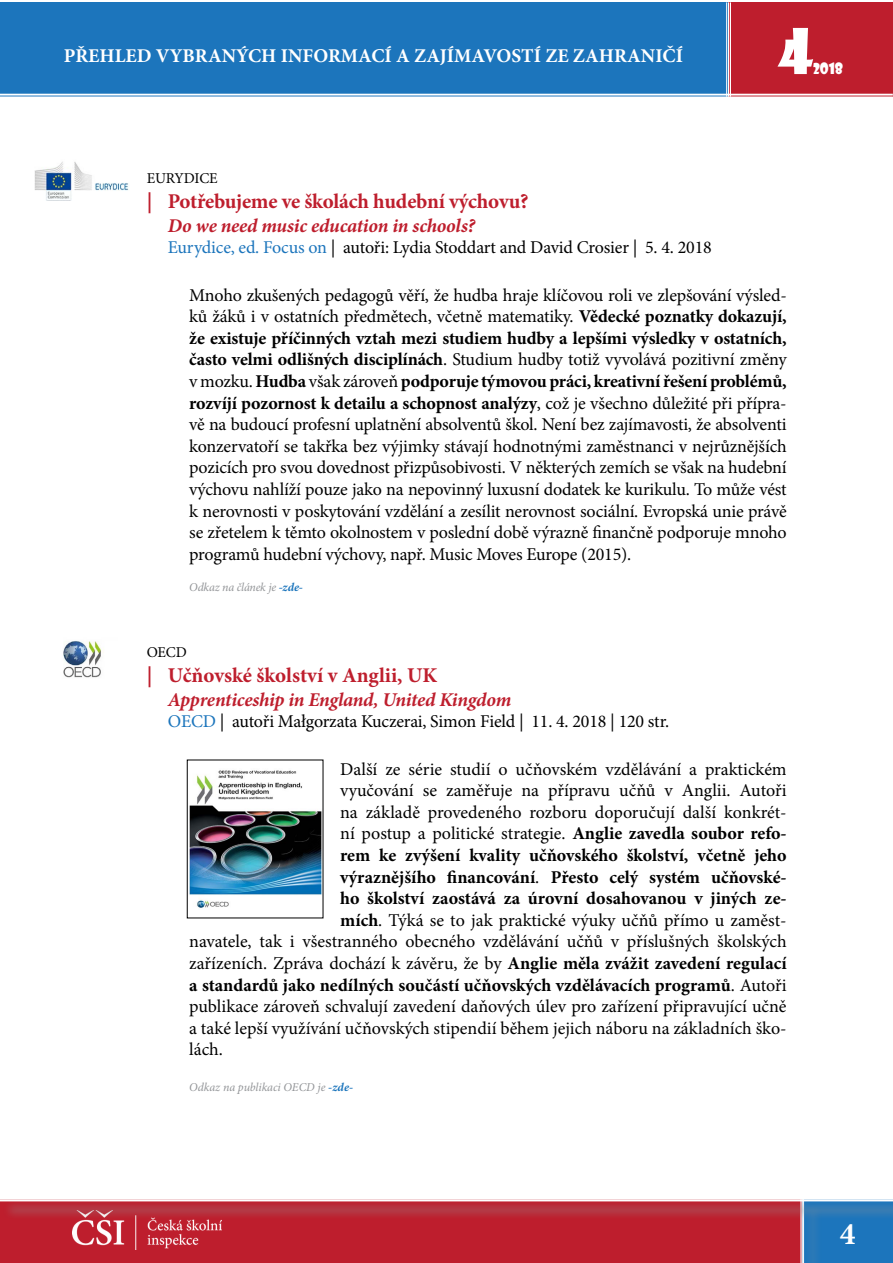
<style>
.page{position:relative;width:893px;height:1263px;background:#fff}
.page>*{position:absolute;margin:0;border:0;box-sizing:border-box;transform-origin:0 0}
.t1{font:61.5px "Showcard Gothic";color:#fff}
.t2{font:700 31.5px "Minion Pro";color:#fff}
.t3{font:700 21px "Minion Pro";letter-spacing:-.01em;color:#be1e2d}
.t4{font:italic 700 19.5px "Minion Pro";letter-spacing:-.015em;color:#be1e2d}
.t5{font:700 19.5px "Minion Pro";color:#fff}
.t6{font:18px/21.6px "Minion Pro";letter-spacing:-.005em;color:#000;text-align:justify}
.t7{font:700 18px "Minion Pro";color:#000}
.t8{font:15px "Minion Pro";letter-spacing:-.01em;color:#000}
.t9{font:15px "Showcard Gothic";color:#fff}
.t10{font:italic 12px "Minion Pro";letter-spacing:-.01em;color:#939598}
.s1{color:#1c75bc}
.s2{font-weight:700}
.s3{font-weight:700;color:#1c75bc}
.s4{font-weight:400}
</style>
<div class="page">
<div style="left:0;top:2px;width:729px;height:95px;background:#1c75bc"></div>
<div style="left:0;top:1199px;width:802px;height:64px;background:#be1e2d"></div>
<div style="left:802px;top:1199px;width:91px;height:64px;background:#1c75bc"></div>
<img style="left:72px;top:1220px;width:149px;height:29px">
<div style="left:803px;top:1202px;width:19px;height:61px;background:#2577b9"></div>
<hr style="left:803px;top:1199px;width:1px;height:64px;background:#fff">
<hr style="left:802px;top:1199px;width:1px;height:64px;background:#fff">
<hr style="left:801px;top:1199px;width:1px;height:64px;background:#fff">
<div style="left:3px;top:1199px;width:890px;height:21px;background:#939598;opacity:.75"></div>
<hr style="left:0;top:1199px;width:893px;height:2px;background:#fff">
<div style="left:729px;top:2px;width:164px;height:95px;background:#be1e2d"></div>
<hr style="left:892px;top:2px;width:1px;height:95px;background:#1c75bc">
<hr style="left:730px;top:2px;width:1px;height:95px;background:#fff">
<hr style="left:728px;top:2px;width:1px;height:95px;background:#fff">
<hr style="left:726px;top:2px;width:1px;height:95px;background:#fff">
<hr style="left:0;top:94px;width:893px;height:1px;background:#fff">
<hr style="left:0;top:96px;width:893px;height:1px;background:#fff">
<img style="left:34px;top:161px;width:95px;height:39px">
<img style="left:63px;top:641px;width:41px;height:37px">
<img style="left:189px;top:770px;width:132px;height:138px">
<p class="t5" style="left:64px;top:42px;width:621px">PŘEHLED VYBRANÝCH INFORMACÍ A ZAJÍMAVOSTÍ ZE ZAHRANIČÍ</p>
<h1 class="t1" style="left:778px;top:10px;width:36px">4</h1>
<p class="t9" style="left:813px;top:59px;width:32px">2018</p>
<p class="t8" style="left:147px;top:168px;width:72px">EURYDICE</p>
<p class="t3" style="left:147px;top:187px;width:383px">| Potřebujeme ve školách hudební výchovu?</p>
<p class="t4" style="left:168px;top:212px;width:309px">Do we need music education in schools?</p>
<p class="t6" style="left:168px;top:237px;width:545px"><span class="s1">Eurydice, ed. Focus on</span> | autoři: Lydia Stoddart and David Crosier | 5. 4. 2018</p>
<p class="t6" style="left:189px;top:284px;width:599px">Mnoho zkušených pedagogů věří, že hudba hraje klíčovou roli ve zlepšování výsled&shy;ků žáků i v ostatních předmětech, včetně matematiky. <span class="s2">Vědecké poznatky dokazují, že existuje příčinných vztah mezi studiem hudby a lepšími výsledky v ostatních, často velmi odlišných disciplínách</span>. Studium hudby totiž vyvolává pozitivní změny v mozku. <span class="s2">Hudba</span> však zároveň <span class="s2">podporuje týmovou práci, kreativní řešení problémů, rozvíjí pozornost k detailu a schopnost analýzy</span>, což je všechno důležité při přípra&shy;vě na budoucí profesní uplatnění absolventů škol. Není bez zajímavosti, že absolventi konzervatoří se takřka bez výjimky stávají hodnotnými zaměstnanci v nejrůznějších pozicích pro svou dovednost přizpůsobivosti. V některých zemích se však na hudební výchovu nahlíží pouze jako na nepovinný luxusní dodatek ke kurikulu. To může vést k nerovnosti v poskytování vzdělání a zesílit nerovnost sociální. Evropská unie právě se zřetelem k těmto okolnostem v poslední době výrazně finančně podporuje mnoho programů hudební výchovy, např. Music Moves Europe (2015).</p>
<p class="t10" style="left:189px;top:579px;width:115px">Odkaz na článek je <span class="s3">-zde-</span></p>
<p class="t8" style="left:147px;top:642px;width:42px">OECD</p>
<p class="t3" style="left:147px;top:661px;width:292px">| Učňovské školství v Anglii, UK</p>
<p class="t4" style="left:168px;top:685px;width:345px">Apprenticeship in England, United Kingdom</p>
<p class="t6" style="left:168px;top:711px;width:503px"><span class="s1">OECD</span> | autoři Małgorzata Kuczerai, Simon Field | 11. 4. 2018 | 120 str.</p>
<p class="t6" style="left:340px;top:758px;width:448px">Další ze série studií o učňovském vzdělávání a praktickém</p>
<p class="t6" style="left:340px;top:780px;width:448px">vyučování se zaměřuje na přípravu učňů v Anglii. Autoři</p>
<p class="t6" style="left:340px;top:801px;width:448px">na základě provedeného rozboru doporučují další konkrét-</p>
<p class="t6" style="left:340px;top:823px;width:448px">ní postup a politické strategie. <span class="s2">Anglie zavedla soubor refo-</span></p>
<p class="t7" style="left:340px;top:842px;width:448px">rem ke zvýšení kvality učňovského školství, včetně jeho</p>
<p class="t7" style="left:340px;top:864px;width:448px">výraznějšího financování<span class="s4">.</span> Přesto celý systém učňovské-</p>
<p class="t7" style="left:340px;top:886px;width:448px">ho školství zaostává za úrovní dosahovanou v jiných ze-</p>
<p class="t6" style="left:340px;top:909px;width:448px"><span class="s2">mích</span>. Týká se to jak praktické výuky učňů přímo u zaměst-</p>
<p class="t6" style="left:189px;top:931px;width:599px">navatele, tak i všestranného obecného vzdělávání učňů v příslušných školských</p>
<p class="t6" style="left:189px;top:952px;width:599px">zařízeních. Zpráva dochází k závěru, že by <span class="s2">Anglie měla zvážit zavedení regulací</span></p>
<p class="t7" style="left:189px;top:972px;width:599px">a standardů jako nedílných součástí učňovských vzdělávacích programů<span class="s4">. Autoři</span></p>
<p class="t6" style="left:189px;top:996px;width:599px">publikace zároveň schvalují zavedení daňových úlev pro zařízení připravující učně</p>
<p class="t6" style="left:189px;top:1017px;width:599px">a také lepší využívání učňovských stipendií během jejich náboru na základních ško-</p>
<p class="t6" style="left:189px;top:1039px;width:35px">lách.</p>
<p class="t10" style="left:189px;top:1079px;width:165px">Odkaz na publikaci OECD je <span class="s3">-zde-</span></p>
<h2 class="t2" style="left:840px;top:1212px;width:17px">4</h2>
</div>
